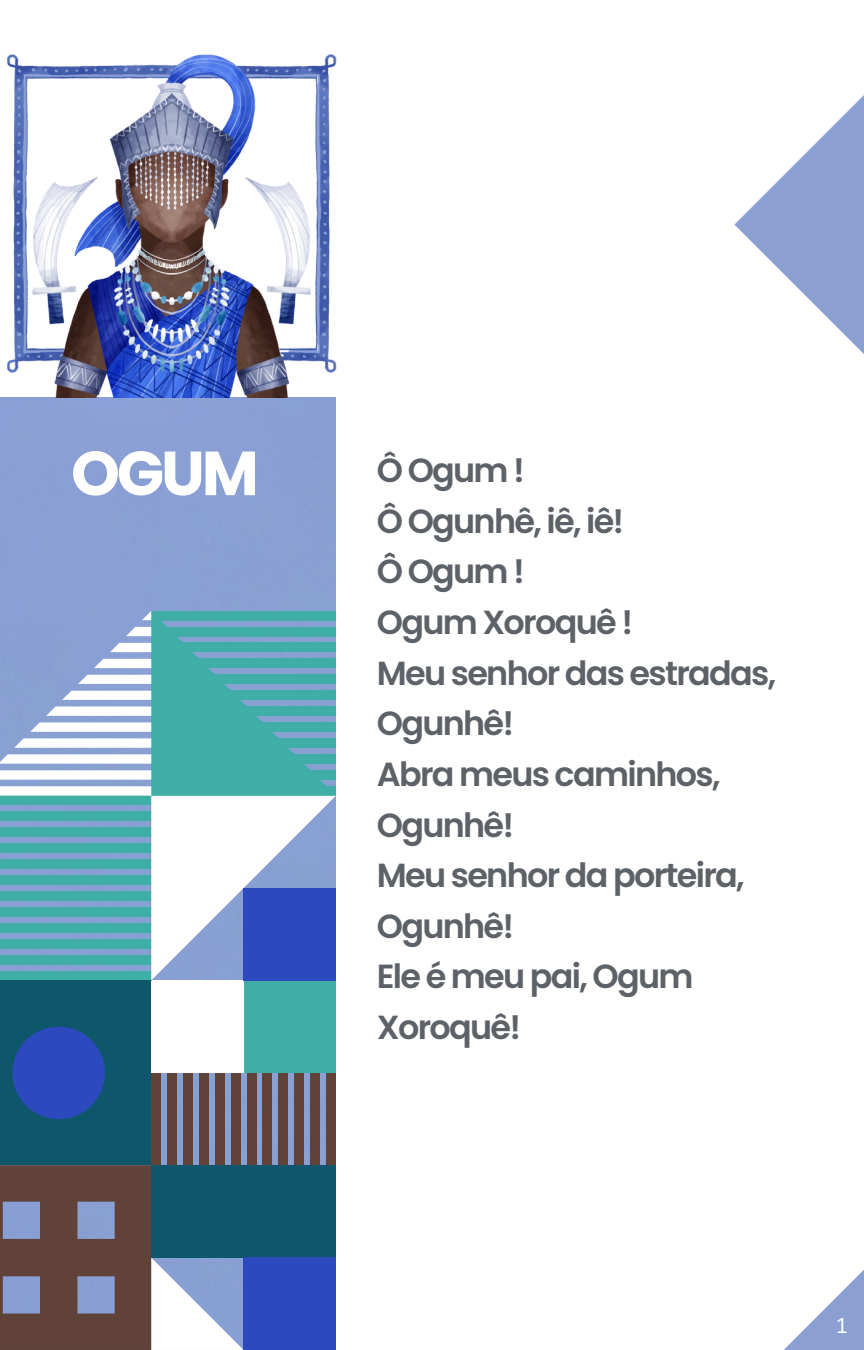
<style>
.page{position:relative;width:864px;height:1350px;background:#fff}
.page>*{position:absolute;margin:0;border:0;box-sizing:border-box;transform-origin:0 0}
.t1{font:700 62.1px "Poppins";color:#fff}
.t2{font:600 33.52px/50.6px "Poppins";letter-spacing:-.05em;color:#5d6268}
.t3{font:20.93px "Sanchez";color:#fff}
</style>
<div class="page">
<div style="left:0;top:397px;width:336px;height:768px;background:#8a9fd4"></div>
<div style="left:327px;top:1073px;width:9px;height:92px;background:#604239"></div>
<div style="left:311px;top:1073px;width:9px;height:92px;background:#604239"></div>
<div style="left:295px;top:1073px;width:9px;height:92px;background:#604239"></div>
<div style="left:279px;top:1073px;width:9px;height:92px;background:#604239"></div>
<div style="left:263px;top:1073px;width:9px;height:92px;background:#604239"></div>
<div style="left:247px;top:1073px;width:9px;height:92px;background:#604239"></div>
<div style="left:231px;top:1073px;width:9px;height:92px;background:#604239"></div>
<div style="left:215px;top:1073px;width:9px;height:92px;background:#604239"></div>
<div style="left:199px;top:1073px;width:9px;height:92px;background:#604239"></div>
<div style="left:183px;top:1073px;width:9px;height:92px;background:#604239"></div>
<div style="left:167px;top:1073px;width:9px;height:92px;background:#604239"></div>
<div style="left:151px;top:1073px;width:10px;height:92px;background:#604239"></div>
<div style="left:151px;top:1165px;width:185px;height:93px;background:#0e5669"></div>
<div style="left:244px;top:1258px;width:92px;height:92px;background:#2c49bd"></div>
<div style="left:244px;top:981px;width:92px;height:92px;background:#3eaea6"></div>
<div style="left:151px;top:981px;width:93px;height:92px;background:#fff"></div>
<svg style="left:0;top:1165px;width:244px;height:185px"></svg>
<svg style="left:0;top:611px;width:336px;height:369px"></svg>
<div style="left:0;top:981px;width:151px;height:184px;background:#0e5669"></div>
<svg style="left:12px;top:1027px;width:93px;height:92px"></svg>
<svg style="left:734px;top:95px;width:130px;height:259px"></svg>
<svg style="left:784px;top:1270px;width:80px;height:80px"></svg>
<img style="left:7px;top:54px;width:329px;height:344px">
<p class="t1" style="left:71px;top:430px;width:189px">OGUM</p>
<p class="t2" style="left:377px;top:445px;width:150px">Ô Ogum !</p>
<h1 class="t2" style="left:377px;top:496px;width:249px">Ô Ogunhê, iê, iê!</h1>
<p class="t2" style="left:377px;top:546px;width:150px">Ô Ogum !</p>
<p class="t2" style="left:377px;top:597px;width:258px">Ogum Xoroquê !</p>
<p class="t2" style="left:377px;top:648px;width:401px">Meu senhor das estradas,<br>Ogunhê!</p>
<p class="t2" style="left:377px;top:749px;width:345px">Abra meus caminhos,<br>Ogunhê!</p>
<p class="t2" style="left:377px;top:850px;width:369px">Meu senhor da porteira,<br>Ogunhê!</p>
<p class="t2" style="left:377px;top:951px;width:318px">Ele é meu pai, Ogum<br>Xoroquê!</p>
<p class="t3" style="left:837px;top:1312px;width:12px">1</p>
</div>
